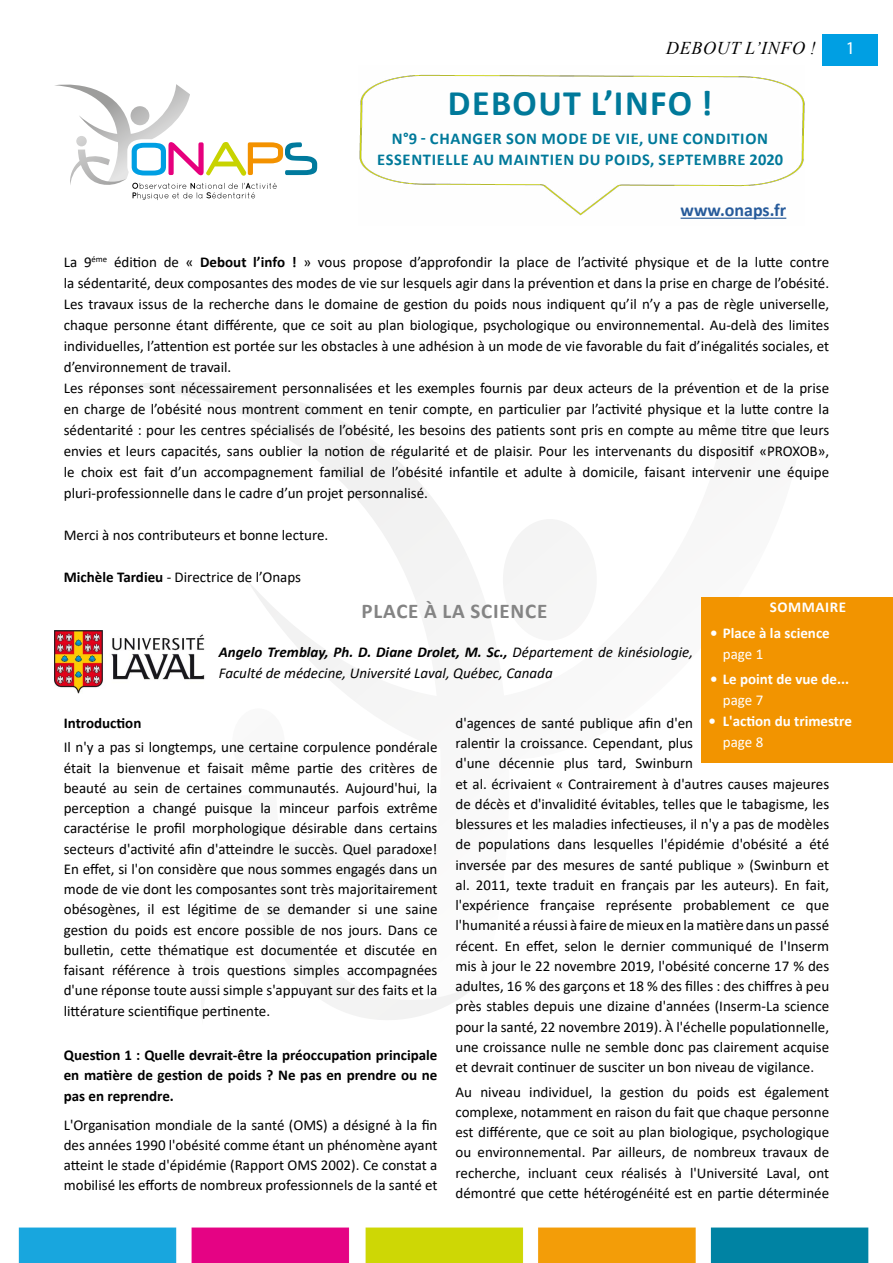
<style>
.page{position:relative;width:893px;height:1263px;background:#fff}
.page>*{position:absolute;margin:0;border:0;box-sizing:border-box;transform-origin:0 0}
.t1{font:700 36px "Calibri";letter-spacing:.04em;color:#00799a}
.t2{font:700 21px "Calibri";letter-spacing:.04em;color:#848484}
.t3{font:italic 18px "Times New Roman";letter-spacing:.035em;color:#000}
.t4{font:700 18px "Calibri";color:#275b9b}
.t5{font:18px "Myriad Pro";color:#fff}
.t6{font:700 16.5px/21px "Calibri";letter-spacing:.04em;color:#00799a;text-align:center}
.t7{font:15px/20.2px "Calibri";color:#000;text-align:justify}
.t8{font:700 15px/20.2px "Calibri";color:#000;text-align:justify}
.t9{font:italic 15px/21px "Calibri";color:#000}
.t10{font:700 15px "Calibri";color:#fff}
.t11{font:15px "Calibri";color:#fff}
.t12{font:700 15px "Calibri";letter-spacing:.04em;color:#fff}
.s1{font-weight:700}
</style>
<div class="page">
<img style="left:18px;top:1227px;width:851px;height:36px">
<img style="left:359px;top:74px;width:445px;height:145px">
<hr style="left:681px;top:218px;width:105px;height:1px;background:#275b9b">
<svg style="left:127px;top:381px;width:672px;height:619px"></svg>
<svg style="left:503px;top:519px;width:94px;height:121px"></svg>
<svg style="left:202px;top:795px;width:198px;height:225px"></svg>
<svg style="left:232px;top:708px;width:53px;height:67px"></svg>
<div style="left:702px;top:597px;width:191px;height:165px;background:#f29400"></div>
<svg style="left:55px;top:84px;width:262px;height:116px"></svg>
<div style="left:823px;top:34px;width:55px;height:32px;background:#009fe3"></div>
<img style="left:54px;top:631px;width:152px;height:62px">
<p class="t3" style="left:666px;top:36px;width:151px">DEBOUT L’INFO !</p>
<p class="t5" style="left:846px;top:37px;width:11px">1</p>
<h1 class="t1" style="left:448px;top:77px;width:266px">DEBOUT L’INFO !</h1>
<p class="t6" style="left:377px;top:128px;width:407px">N°9 - CHANGER SON MODE DE VIE, UNE CONDITION<br>ESSENTIELLE AU MAINTIEN DU POIDS, SEPTEMBRE 2020</p>
<p class="t4" style="left:681px;top:197px;width:107px">www.onaps.fr</p>
<p class="t7" style="left:64px;top:251px;width:767px;line-height:21px;text-align:left">La 9<sup>éme</sup> édition de « <span class="s1">Debout l’info !</span> » vous propose d’approfondir la place de l’activité physique et de la lutte contre la sédentarité, deux composantes des modes de vie sur lesquels agir dans la prévention et dans la prise en charge de l’obésité.<br>Les travaux issus de la recherche dans le domaine de gestion du poids nous indiquent qu’il n’y a pas de règle universelle, chaque personne étant différente, que ce soit au plan biologique, psychologique ou environnemental. Au-delà des limites individuelles, l’attention est portée sur les obstacles à une adhésion à un mode de vie favorable du fait d’inégalités sociales, et d’environnement de travail.<br>Les réponses sont nécessairement personnalisées et les exemples fournis par deux acteurs de la prévention et de la prise en charge de l’obésité nous montrent comment en tenir compte, en particulier par l’activité physique et la lutte contre la sédentarité : pour les centres spécialisés de l’obésité, les besoins des patients sont pris en compte au même titre que leurs envies et leurs capacités, sans oublier la notion de régularité et de plaisir. Pour les intervenants du dispositif «PROXOB», le choix est fait d’un accompagnement familial de l’obésité infantile et adulte à domicile, faisant intervenir une équipe pluri-professionnelle dans le cadre d’un projet personnalisé.</p>
<p class="t7" style="left:64px;top:525px;width:266px">Merci à nos contributeurs et bonne lecture.</p>
<p class="t7" style="left:64px;top:567px;width:239px"><span class="s1">Michèle Tardieu</span> - Directrice de l’Onaps</p>
<p class="t12" style="left:770px;top:597px;width:78px">SOMMAIRE</p>
<p class="t10" style="left:710px;top:622px;width:121px">• Place à la science</p>
<p class="t11" style="left:723px;top:643px;width:42px">page 1</p>
<p class="t10" style="left:710px;top:668px;width:141px">• Le point de vue de...</p>
<p class="t11" style="left:723px;top:689px;width:42px">page 7</p>
<p class="t10" style="left:709px;top:710px;width:145px">• L'action du trimestre</p>
<p class="t11" style="left:723px;top:731px;width:42px">page 8</p>
<h2 class="t2" style="left:361px;top:596px;width:188px">PLACE À LA SCIENCE</h2>
<p class="t9" style="left:219px;top:641px;width:476px"><span class="s1">Angelo Tremblay, Ph. D. Diane Drolet, M. Sc.,</span> Département de kinésiologie,<br>Faculté de médecine, Université Laval, Québec, Canada</p>
<p class="t7" style="left:455px;top:712px;width:375px;text-align:left">d'agences de santé publique afin d'en<br>ralentir la croissance. Cependant, plus<br>d'une décennie plus tard, Swinburn<br>et al. écrivaient « Contrairement à d'autres causes majeures de décès et d'invalidité évitables, telles que le tabagisme, les blessures et les maladies infectieuses, il n'y a pas de modèles de populations dans lesquelles l'épidémie d'obésité a été inversée par des mesures de santé publique » (Swinburn et al. 2011, texte traduit en français par les auteurs). En fait, l'expérience française représente probablement ce que l'humanité a réussi à faire de mieux en la matière dans un passé récent. En effet, selon le dernier communiqué de l'Inserm mis à jour le 22 novembre 2019, l'obésité concerne 17 % des adultes, 16 % des garçons et 18 % des filles : des chiffres à peu près stables depuis une dizaine d'années (Inserm-La science pour la santé, 22 novembre 2019). À l'échelle populationnelle, une croissance nulle ne semble donc pas clairement acquise et devrait continuer de susciter un bon niveau de vigilance.</p>
<p class="t7" style="left:455px;top:1081px;width:375px">Au niveau individuel, la gestion du poids est également complexe, notamment en raison du fait que chaque personne est différente, que ce soit au plan biologique, psychologique ou environnemental. Par ailleurs, de nombreux travaux de recherche, incluant ceux réalisés à l'Université Laval, ont démontré que cette hétérogénéité est en partie déterminée</p>
<p class="t8" style="left:64px;top:712px;width:79px">Introduction</p>
<p class="t7" style="left:64px;top:737px;width:375px">Il n'y a pas si longtemps, une certaine corpulence pondérale était la bienvenue et faisait même partie des critères de beauté au sein de certaines communautés. Aujourd'hui, la perception a changé puisque la minceur parfois extrême caractérise le profil morphologique désirable dans certains secteurs d'activité afin d'atteindre le succès. Quel paradoxe!<br>En effet, si l'on considère que nous sommes engagés dans un mode de vie dont les composantes sont très majoritairement obésogènes, il est légitime de se demander si une saine gestion du poids est encore possible de nos jours. Dans ce bulletin, cette thématique est documentée et discutée en faisant référence à trois questions simples accompagnées d'une réponse toute aussi simple s'appuyant sur des faits et la littérature scientifique pertinente.</p>
<p class="t8" style="left:64px;top:1045px;width:375px">Question 1 : Quelle devrait-être la préoccupation principale en matière de gestion de poids ? Ne pas en prendre ou ne pas en reprendre.</p>
<p class="t7" style="left:64px;top:1114px;width:375px">L'Organisation mondiale de la santé (OMS) a désigné à la fin des années 1990 l'obésité comme étant un phénomène ayant atteint le stade d'épidémie (Rapport OMS 2002). Ce constat a mobilisé les efforts de nombreux professionnels de la santé et</p>
</div>
